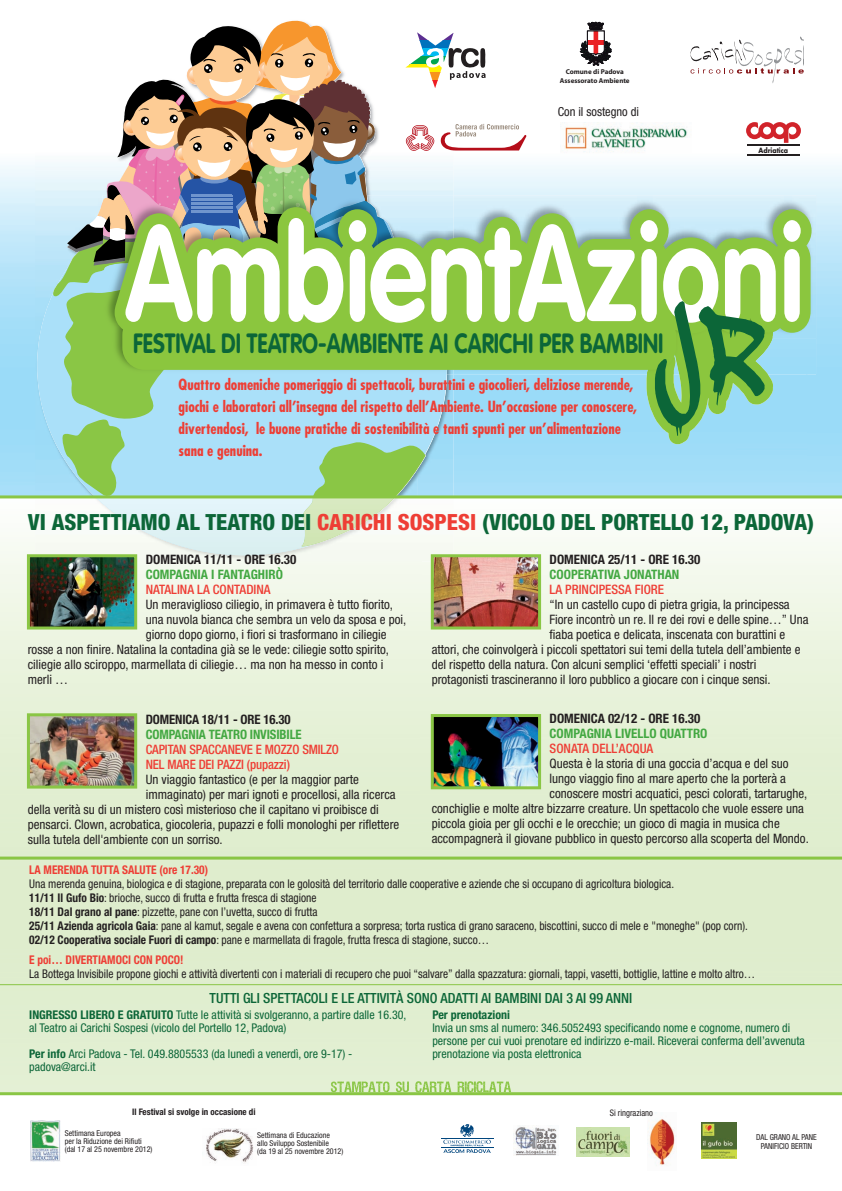
<style>
.page{position:relative;width:842px;height:1191px;background:#fff}
.page>*{position:absolute;margin:0;border:0;box-sizing:border-box;transform-origin:0 0}
.t1{font:700 27.5px "VAG Rounded";color:#0c6638;scale:.8 1}
.t2{font:800 condensed 22.3px "Helvetica Neue";color:#0c6638}
.t3{font:700 condensed 15px/22px "Futura";color:#ee3e35}
.t4{font:500 condensed 14px "Helvetica Neue";color:#0c6638}
.t5{font:condensed 13px "Helvetica Neue";color:#231f20}
.t6{font:500 condensed 13px/15px "Helvetica Neue";letter-spacing:-.01em;color:#ee3e35}
.t7{font:700 condensed 13px "Helvetica Neue";color:#231f20}
.t8{font:700 condensed 13px "Helvetica Neue";color:#43a842}
.t9{font:condensed 12.4px "Helvetica Neue";color:#231f20}
.t10{font:condensed 12px/14px "Helvetica Neue";color:#231f20;scale:.95 1}
.t11{font:condensed 12px/13px "Helvetica Neue";color:#0c6638}
.t12{font:700 condensed 12px "Helvetica Neue";color:#ee3e35;scale:.95 1}
.t13{font:700 condensed 12px "Helvetica Neue";color:#0c6638}
.t14{font:700 condensed 9px "Helvetica Neue";color:#231f20}
.t15{font:condensed 9px "Helvetica Neue";color:#231f20;scale:.95 1}
.t16{font:condensed 8.2px/9.2px "Helvetica Neue";color:#231f20;text-align:center;scale:.95 1}
.t17{font:condensed 8px/8px "Helvetica Neue";color:#231f20}
.t18{font:700 7.1px "Futura";color:#231f20;scale:.89 1}
.t19{font:700 7px/8.4px "Myriad Pro";color:#231f20;text-align:center}
.s1{color:#ee3e35}
.s2{font-weight:700}
</style>
<div class="page">
<svg style="left:17px;top:162px;width:34px;height:333px;background:#b2e3f8"></svg>
<img style="left:804px;top:195px;width:12px;height:143px">
<img style="left:314px;top:549px;width:82px;height:6px">
<img style="left:95px;top:549px;width:219px;height:6px">
<svg style="left:51px;top:20px;width:753px;height:529px"></svg>
<img style="left:560px;top:122px;width:131px;height:32px">
<img style="left:206px;top:1128px;width:48px;height:35px">
<img style="left:30px;top:1120px;width:31px;height:41px">
<hr style="left:441px;top:1138px;width:52px;height:1px;background:#00467e">
<hr style="left:441px;top:1147px;width:52px;height:1px;background:#00467e">
<svg style="left:443px;top:1124px;width:48px;height:29px"></svg>
<img style="left:514px;top:1127px;width:43px;height:28px">
<img style="left:577px;top:1127px;width:52px;height:29px">
<img style="left:648px;top:1112px;width:28px;height:54px">
<img style="left:701px;top:1122px;width:35px;height:36px">
<svg style="left:331px;top:1081px;width:58px;height:11px"></svg>
<svg style="left:396px;top:1081px;width:13px;height:11px"></svg>
<svg style="left:415px;top:1081px;width:36px;height:11px"></svg>
<svg style="left:458px;top:1081px;width:53px;height:11px"></svg>
<img style="left:31px;top:558px;width:102px;height:67px">
<div style="left:27px;top:554px;width:110px;height:75px;border:3px solid #8ac645"></div>
<img style="left:435px;top:558px;width:102px;height:67px">
<div style="left:431px;top:554px;width:110px;height:75px;border:3px solid #8ac645"></div>
<img style="left:435px;top:718px;width:102px;height:67px">
<div style="left:431px;top:714px;width:110px;height:75px;border:3px solid #8ac645"></div>
<img style="left:31px;top:717px;width:102px;height:67px">
<div style="left:27px;top:713px;width:110px;height:75px;border:3px solid #8ac645"></div>
<hr style="left:0;top:495px;width:842px;height:3px;background:#8ac645">
<hr style="left:0;top:856px;width:842px;height:3px;background:#8ac645">
<hr style="left:0;top:1092px;width:842px;height:3px;background:#8ac645">
<hr style="left:0;top:984px;width:842px;height:1px;background:#8ac645">
<p class="t19" style="left:560px;top:68px;width:71px">Comune di Padova<br>Assessorato Ambiente</p>
<p class="t9" style="left:558px;top:104px;width:83px">Con il sostegno di</p>
<h1 class="t1" style="left:133px;top:327px;width:665px">FESTIVAL DI TEATRO-AMBIENTE AI CARICHI PER BAMBINI</h1>
<p class="t3" style="left:179px;top:374px;width:460px">Quattro domeniche pomeriggio di spettacoli, burattini e giocolieri, deliziose merende, giochi e laboratori all’insegna del rispetto dell’Ambiente. Un’occasione per conoscere, divertendosi, le buone pratiche di sostenibilità e tanti spunti per un’alimentazione sana e genuina.</p>
<p class="t18" style="left:758px;top:145px;width:35px">Adriatica</p>
<h2 class="t2" style="left:28px;top:508px;width:788px">VI ASPETTIAMO AL TEATRO DEI <span class="s1">CARICHI SOSPESI</span> (VICOLO DEL PORTELLO 12, PADOVA)</h2>
<p class="t7" style="left:146px;top:551px;width:152px">DOMENICA 11/11 - ORE 16.30</p>
<p class="t8" style="left:146px;top:566px;width:139px">COMPAGNIA I FANTAGHIRÒ</p>
<p class="t6" style="left:146px;top:582px;width:126px">NATALINA LA CONTADINA</p>
<p class="t5" style="left:146px;top:597px;width:249px">Un meraviglioso ciliegio, in primavera è tutto fiorito,</p>
<p class="t5" style="left:146px;top:612px;width:262px">una nuvola bianca che sembra un velo da sposa e poi,</p>
<p class="t5" style="left:146px;top:627px;width:242px">giorno dopo giorno, i fiori si trasformano in ciliegie</p>
<p class="t5" style="left:28px;top:642px;width:363px">rosse a non finire. Natalina la contadina già se le vede: ciliegie sotto spirito,</p>
<p class="t5" style="left:28px;top:657px;width:357px">ciliegie allo sciroppo, marmellata di ciliegie… ma non ha messo in conto i</p>
<p class="t5" style="left:28px;top:672px;width:42px">merli …</p>
<p class="t7" style="left:146px;top:711px;width:146px">DOMENICA 18/11 - ORE 16.30</p>
<p class="t8" style="left:146px;top:726px;width:157px">COMPAGNIA TEATRO INVISIBILE</p>
<p class="t6" style="left:146px;top:742px;width:195px">CAPITAN SPACCANEVE E MOZZO SMILZO<br>NEL MARE DEI PAZZI (pupazzi)</p>
<p class="t5" style="left:146px;top:772px;width:215px">Un viaggio fantastico (e per la maggior parte</p>
<p class="t5" style="left:146px;top:787px;width:252px">immaginato) per mari ignoti e procellosi, alla ricerca</p>
<p class="t5" style="left:28px;top:802px;width:353px">della verità su di un mistero così misterioso che il capitano vi proibisce di</p>
<p class="t5" style="left:28px;top:817px;width:373px">pensarci. Clown, acrobatica, giocoleria, pupazzi e folli monologhi per riflettere</p>
<p class="t5" style="left:28px;top:832px;width:196px">sulla tutela dell'ambiente con un sorriso.</p>
<p class="t7" style="left:550px;top:551px;width:152px">DOMENICA 25/11 - ORE 16.30</p>
<p class="t8" style="left:550px;top:566px;width:131px">COOPERATIVA JONATHAN</p>
<p class="t6" style="left:550px;top:582px;width:116px">LA PRINCIPESSA FIORE</p>
<p class="t5" style="left:550px;top:597px;width:242px">“In un castello cupo di pietra grigia, la principessa</p>
<p class="t5" style="left:550px;top:612px;width:260px">Fiore incontrò un re. Il re dei rovi e delle spine…” Una</p>
<p class="t5" style="left:550px;top:627px;width:237px">fiaba poetica e delicata, inscenata con burattini e</p>
<p class="t5" style="left:432px;top:642px;width:370px">attori, che coinvolgerà i piccoli spettatori sui temi della tutela dell’ambiente e</p>
<p class="t5" style="left:432px;top:657px;width:326px">del rispetto della natura. Con alcuni semplici ‘effetti speciali’ i nostri</p>
<p class="t5" style="left:432px;top:672px;width:340px">protagonisti trascineranno il loro pubblico a giocare con i cinque sensi.</p>
<p class="t7" style="left:550px;top:710px;width:152px">DOMENICA 02/12 - ORE 16.30</p>
<p class="t8" style="left:550px;top:725px;width:159px">COMPAGNIA LIVELLO QUATTRO</p>
<p class="t6" style="left:550px;top:741px;width:105px">SONATA DELL’ACQUA</p>
<p class="t5" style="left:550px;top:756px;width:240px">Questa è la storia di una goccia d’acqua e del suo</p>
<p class="t5" style="left:550px;top:771px;width:238px">lungo viaggio fino al mare aperto che la porterà a</p>
<p class="t5" style="left:550px;top:786px;width:259px">conoscere mostri acquatici, pesci colorati, tartarughe,</p>
<p class="t5" style="left:432px;top:801px;width:374px">conchiglie e molte altre bizzarre creature. Un spettacolo che vuole essere una</p>
<p class="t5" style="left:432px;top:816px;width:350px">piccola gioia per gli occhi e le orecchie; un gioco di magia in musica che</p>
<p class="t5" style="left:432px;top:831px;width:379px">accompagnerà il giovane pubblico in questo percorso alla scoperta del Mondo.</p>
<p class="t12" style="left:29px;top:862px;width:190px">LA MERENDA TUTTA SALUTE (ore 17.30)</p>
<p class="t10" style="left:29px;top:876px;width:758px">Una merenda genuina, biologica e di stagione, preparata con le golosità del territorio dalle cooperative e aziende che si occupano di agricoltura biologica.<br><span class="s2">11/11 Il Gufo Bio</span>: brioche, succo di frutta e frutta fresca di stagione<br><span class="s2">18/11 Dal grano al pane</span>: pizzette, pane con l’uvetta, succo di frutta<br><span class="s2">25/11 Azienda agricola Gaia</span>: pane al kamut, segale e avena con confettura a sorpresa; torta rustica di grano saraceno, biscottini, succo di mele e "moneghe" (pop corn).<br><span class="s2">02/12 Cooperativa sociale Fuori di campo</span>: pane e marmellata di fragole, frutta fresca di stagione, succo…</p>
<p class="t12" style="left:29px;top:952px;width:164px">E poi… DIVERTIAMOCI CON POCO!</p>
<p class="t10" style="left:29px;top:966px;width:766px">La Bottega Invisibile propone giochi e attività divertenti con i materiali di recupero che puoi “salvare” dalla spazzatura: giornali, tappi, vasetti, bottiglie, lattine e molto altro…</p>
<p class="t4" style="left:210px;top:989px;width:424px">TUTTI GLI SPETTACOLI E LE ATTIVITÀ SONO ADATTI AI BAMBINI DAI 3 AI 99 ANNI</p>
<p class="t11" style="left:29px;top:1008px;width:379px"><span class="s2">INGRESSO LIBERO E GRATUITO</span> Tutte le attività si svolgeranno, a partire dalle 16.30, al Teatro ai Carichi Sospesi (vicolo del Portello 12, Padova)</p>
<p class="t11" style="left:29px;top:1047px;width:325px"><span class="s2">Per info</span> Arci Padova - Tel. 049.8805533 (da lunedì a venerdì, ore 9-17) - padova@arci.it</p>
<p class="t14" style="left:132px;top:1106px;width:125px">Il Festival si svolge in occasione di</p>
<p class="t13" style="left:432px;top:1007px;width:79px">Per prenotazioni</p>
<p class="t11" style="left:432px;top:1021px;width:374px">Invia un sms al numero: 346.5052493 specificando nome e cognome, numero di persone per cui vuoi prenotare ed indirizzo e-mail. Riceverai conferma dell’avvenuta prenotazione via posta elettronica</p>
<p class="t15" style="left:610px;top:1107px;width:47px">Si ringraziano</p>
<p class="t17" style="left:65px;top:1129px;width:89px">Settimana Europea<br>per la Riduzione dei Rifiuti (dal 17 al 25 novembre 2012)</p>
<p class="t17" style="left:257px;top:1131px;width:88px">Settimana di Educazione<br>allo Sviluppo Sostenibile<br>(da 19 al 25 novembre 2012)</p>
<p class="t16" style="left:756px;top:1132px;width:65px">DAL GRANO AL PANE<br>PANIFICIO BERTIN</p>
</div>
